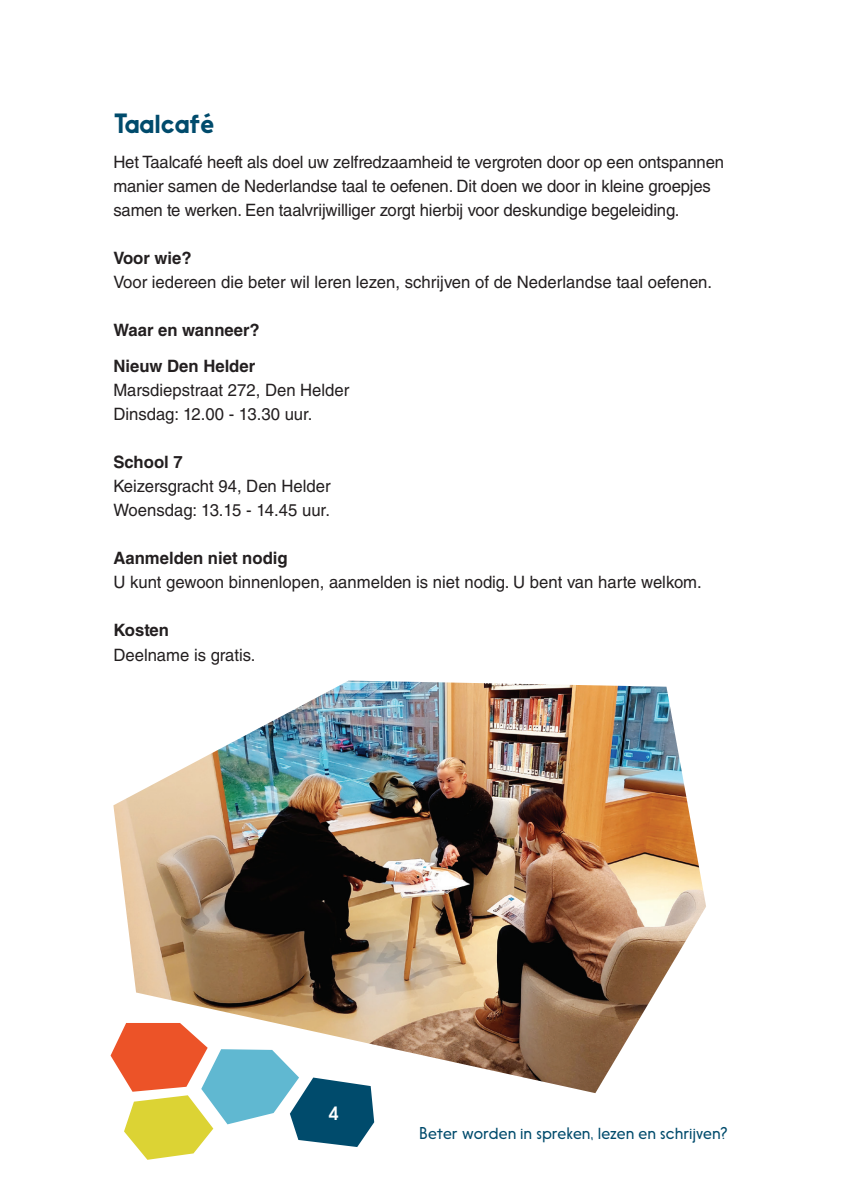
<style>
.page{position:relative;width:842px;height:1191px;background:#fff}
.page>*{position:absolute;margin:0;border:0;box-sizing:border-box;transform-origin:0 0}
.t1{font:500 26px "Nanami Pro";color:#004b6c}
.t2{font:18px "Nanami Pro";color:#fff}
.t3{font:17px/24px "Helvetica LT Std";letter-spacing:-.01em;color:#231f20}
.t4{font:700 17px/36px "Helvetica LT Std";color:#231f20}
.t5{font:300 16px "Nanami Pro";letter-spacing:.025em;color:#004b6c}
</style>
<div class="page">
<svg style="left:111px;top:1050px;width:263px;height:109px"></svg>
<img style="left:113px;top:680px;width:593px;height:413px">
<h1 class="t1" style="left:113px;top:107px;width:102px">Taalcafé</h1>
<p class="t3" style="left:113px;top:150px;width:612px">Het Taalcafé heeft als doel uw zelfredzaamheid te vergroten door op een ontspannen manier samen de Nederlandse taal te oefenen. Dit doen we door in kleine groepjes samen te werken. Een taalvrijwilliger zorgt hierbij voor deskundige begeleiding.</p>
<p class="t4" style="left:113px;top:240px;width:80px">Voor wie?</p>
<p class="t3" style="left:113px;top:270px;width:600px">Voor iedereen die beter wil leren lezen, schrijven of de Nederlandse taal oefenen.</p>
<p class="t4" style="left:113px;top:312px;width:148px">Waar en wanneer?<br>Nieuw Den Helder</p>
<p class="t3" style="left:113px;top:378px;width:237px">Marsdiepstraat 272, Den Helder<br>Dinsdag: 12.00 - 13.30 uur.</p>
<p class="t4" style="left:113px;top:444px;width:71px">School 7</p>
<p class="t3" style="left:113px;top:474px;width:219px">Keizersgracht 94, Den Helder<br>Woensdag: 13.15 - 14.45 uur.</p>
<p class="t4" style="left:113px;top:540px;width:176px">Aanmelden niet nodig</p>
<p class="t3" style="left:113px;top:570px;width:590px">U kunt gewoon binnenlopen, aanmelden is niet nodig. U bent van harte welkom.</p>
<p class="t4" style="left:113px;top:612px;width:57px">Kosten</p>
<p class="t3" style="left:113px;top:642px;width:144px">Deelname is gratis.</p>
<p class="t2" style="left:328px;top:1103px;width:12px">4</p>
<p class="t5" style="left:419px;top:1123px;width:310px">Beter worden in spreken, lezen en schrijven?</p>
</div>
